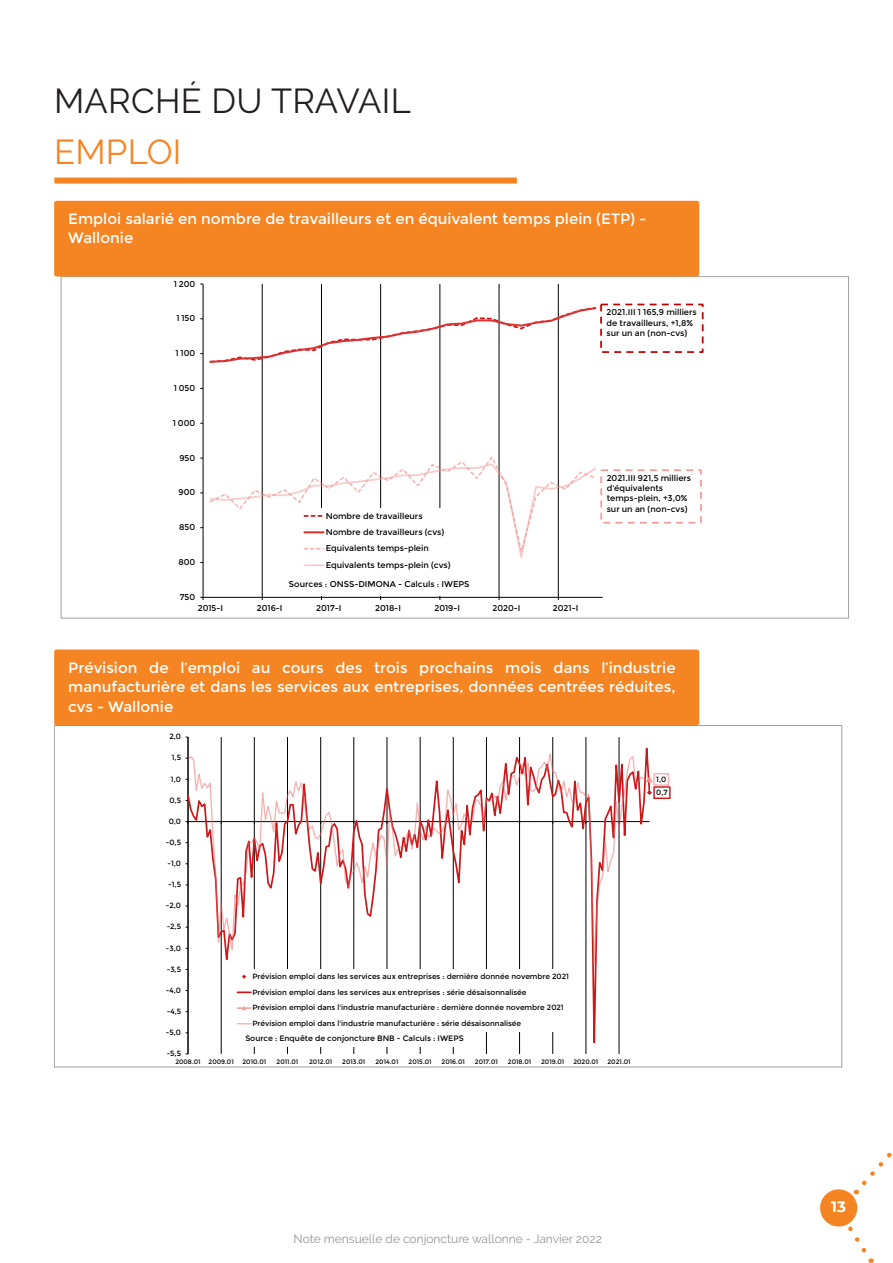
<style>
.page{position:relative;width:893px;height:1263px;background:#fff}
.page>*{position:absolute;margin:0;border:0;box-sizing:border-box;transform-origin:0 0}
.t1{font:34.5px/51px "Raleway";letter-spacing:.01em;color:#231f20}
.Texte_courant{font:15px/19.5px "Montserrat";color:#fff}
.t2{font:700 15px "Montserrat";color:#fff}
.t3{font:12px "Raleway";color:#939598}
.t4{font:8.4px/10.2px "Montserrat";color:#000}
.t5{font:7.8px "Montserrat";color:#000}
.t6{font:7.5px/15.8px "Montserrat";color:#000}
.t7{font:6.45px "Montserrat";color:#000}
.s1{color:#f58523}
</style>
<div class="page">
<div style="left:820px;top:1189px;width:37px;height:37px;background:#f58523;border-radius:50%"></div>
<svg style="left:841px;top:1216px;width:31px;height:47px"></svg>
<svg style="left:856px;top:1152px;width:36px;height:42px"></svg>
<div style="left:54px;top:201px;width:645px;height:76px;background:#f58523"></div>
<div style="left:54px;top:649px;width:645px;height:76px;background:#f58523"></div>
<div style="left:54px;top:178px;width:463px;height:6px;background:#f58523"></div>
<hr style="left:262px;top:284px;width:1px;height:313px;background:#000">
<hr style="left:321px;top:284px;width:1px;height:313px;background:#000">
<hr style="left:380px;top:284px;width:1px;height:313px;background:#000">
<hr style="left:440px;top:284px;width:1px;height:313px;background:#000">
<hr style="left:499px;top:284px;width:1px;height:313px;background:#000">
<hr style="left:558px;top:284px;width:1px;height:313px;background:#000">
<hr style="left:203px;top:284px;width:1px;height:313px;background:#000">
<hr style="left:203px;top:597px;width:400px;height:1px;background:#000">
<svg style="left:200px;top:306px;width:397px;height:58px"></svg>
<div style="left:281px;top:508px;width:192px;height:65px;background:#fff"></div>
<svg style="left:200px;top:454px;width:396px;height:112px"></svg>
<hr style="left:304px;top:564px;width:20px;height:2px;background:#fad3d4">
<div style="left:600px;top:304px;width:103px;height:49px;border:2px dashed #c00000"></div>
<div style="left:287px;top:572px;width:195px;height:24px;background:#fff"></div>
<div style="left:600px;top:469px;width:102px;height:55px;border:2px dashed #f49a9b"></div>
<svg style="left:188px;top:737px;width:432px;height:317px"></svg>
<svg style="left:188px;top:746px;width:462px;height:251px"></svg>
<svg style="left:647px;top:790px;width:5px;height:5px"></svg>
<div style="left:653px;top:786px;width:18px;height:13px;border:1px solid #cd1719"></div>
<div style="left:232px;top:969px;width:342px;height:62px;background:#fff"></div>
<svg style="left:242px;top:974px;width:4px;height:5px"></svg>
<svg style="left:237px;top:991px;width:14px;height:2px"></svg>
<svg style="left:237px;top:1006px;width:14px;height:4px"></svg>
<svg style="left:237px;top:1023px;width:14px;height:1px"></svg>
<div style="left:244px;top:1029px;width:221px;height:18px;background:#fff"></div>
<p class="t1" style="left:54px;top:75px;width:358px">MARCHÉ DU TRAVAIL<br><span class="s1">EMPLOI</span></p>
<p class="Texte_courant" style="left:68px;top:209px;width:580px">Emploi salarié en nombre de travailleurs et en équivalent temps plein (ETP) -<br>Wallonie</p>
<p class="t4" style="left:174px;top:279px;width:23px">1 200</p>
<p class="t4" style="left:176px;top:313px;width:20px">1 150</p>
<p class="t4" style="left:175px;top:348px;width:21px">1 100</p>
<p class="t4" style="left:174px;top:383px;width:23px">1 050</p>
<p class="t4" style="left:173px;top:418px;width:24px">1 000</p>
<p class="t4" style="left:179px;top:453px;width:17px">950</p>
<p class="t4" style="left:179px;top:487px;width:18px">900</p>
<p class="t4" style="left:179px;top:522px;width:17px">850</p>
<p class="t4" style="left:178px;top:557px;width:18px">800</p>
<p class="t4" style="left:180px;top:592px;width:17px">750</p>
<p class="t4" style="left:326px;top:507px;width:126px;line-height:16.4px">Nombre de travailleurs<br>Nombre de travailleurs (cvs)<br>Equivalents temps-plein<br>Equivalents temps-plein (cvs)</p>
<p class="t4" style="left:289px;top:579px;width:182px">Sources : ONSS-DIMONA - Calculs : IWEPS</p>
<p class="t4" style="left:198px;top:603px;width:27px">2015-I</p>
<p class="t4" style="left:257px;top:603px;width:27px">2016-I</p>
<p class="t4" style="left:316px;top:603px;width:27px">2017-I</p>
<p class="t4" style="left:375px;top:603px;width:27px">2018-I</p>
<p class="t4" style="left:434px;top:603px;width:27px">2019-I</p>
<p class="t4" style="left:492px;top:603px;width:30px">2020-I</p>
<p class="t4" style="left:553px;top:603px;width:27px">2021-I</p>
<p class="t4" style="left:606px;top:307px;width:92px">2021.III 1 165,9 milliers de travailleurs, +1,8% sur un an (non-cvs)</p>
<p class="t4" style="left:607px;top:473px;width:86px">2021.III 921,5 milliers d'équivalents temps-plein, +3,0% sur un an (non-cvs)</p>
<p class="Texte_courant" style="left:68px;top:658px;width:609px;text-align:justify">Prévision de l’emploi au cours des trois prochains mois dans l’industrie manufacturière et dans les services aux entreprises, données centrées réduites, cvs - Wallonie</p>
<p class="t6" style="left:169px;top:729px;width:13px">2,0</p>
<p class="t6" style="left:172px;top:750px;width:11px">1,5</p>
<p class="t6" style="left:171px;top:771px;width:12px">1,0</p>
<p class="t6" style="left:169px;top:792px;width:13px">0,5</p>
<p class="t6" style="left:169px;top:813px;width:14px">0,0</p>
<p class="t6" style="left:166px;top:834px;width:17px">-0,5</p>
<p class="t6" style="left:167px;top:856px;width:15px">-1,0</p>
<p class="t6" style="left:168px;top:877px;width:14px">-1,5</p>
<p class="t6" style="left:166px;top:898px;width:17px">-2,0</p>
<p class="t6" style="left:167px;top:919px;width:16px">-2,5</p>
<p class="t6" style="left:166px;top:940px;width:17px">-3,0</p>
<p class="t6" style="left:167px;top:961px;width:16px">-3,5</p>
<p class="t6" style="left:166px;top:982px;width:17px">-4,0</p>
<p class="t6" style="left:167px;top:1003px;width:16px">-4,5</p>
<p class="t6" style="left:166px;top:1025px;width:17px">-5,0</p>
<p class="t6" style="left:167px;top:1046px;width:16px">-5,5</p>
<p class="t6" style="left:252px;top:968px;width:318px">Prévision emploi dans les services aux entreprises : dernière donnée novembre 2021<br>Prévision emploi dans les services aux entreprises : série désaisonnalisée<br>Prévision emploi dans l'industrie manufacturière : dernière donnée novembre 2021<br>Prévision emploi dans l'industrie manufacturière : série désaisonnalisée</p>
<p class="t5" style="left:245px;top:1033px;width:220px">Source : Enquête de conjoncture BNB - Calculs : IWEPS</p>
<p class="t7" style="left:175px;top:1058px;width:60px">2008.01 2009.01</p>
<p class="t7" style="left:242px;top:1058px;width:25px">2010.01</p>
<p class="t7" style="left:277px;top:1058px;width:23px">2011.01</p>
<p class="t7" style="left:309px;top:1058px;width:25px">2012.01</p>
<p class="t7" style="left:342px;top:1058px;width:24px">2013.01</p>
<p class="t7" style="left:375px;top:1058px;width:24px">2014.01</p>
<p class="t7" style="left:409px;top:1058px;width:24px">2015.01</p>
<p class="t7" style="left:442px;top:1058px;width:25px">2016.01</p>
<p class="t7" style="left:475px;top:1058px;width:24px">2017.01</p>
<p class="t7" style="left:508px;top:1058px;width:25px">2018.01</p>
<p class="t7" style="left:541px;top:1058px;width:25px">2019.01</p>
<p class="t7" style="left:573px;top:1058px;width:27px">2020.01</p>
<p class="t7" style="left:607px;top:1058px;width:25px">2021.01</p>
<p class="t6" style="left:656px;top:772px;width:12px">1,0</p>
<p class="t6" style="left:656px;top:785px;width:13px">0,7</p>
<p class="t3" style="left:294px;top:1231px;width:310px">Note mensuelle de conjoncture wallonne - Janvier 2022</p>
<p class="t2" style="left:831px;top:1196px;width:16px">13</p>
</div>
